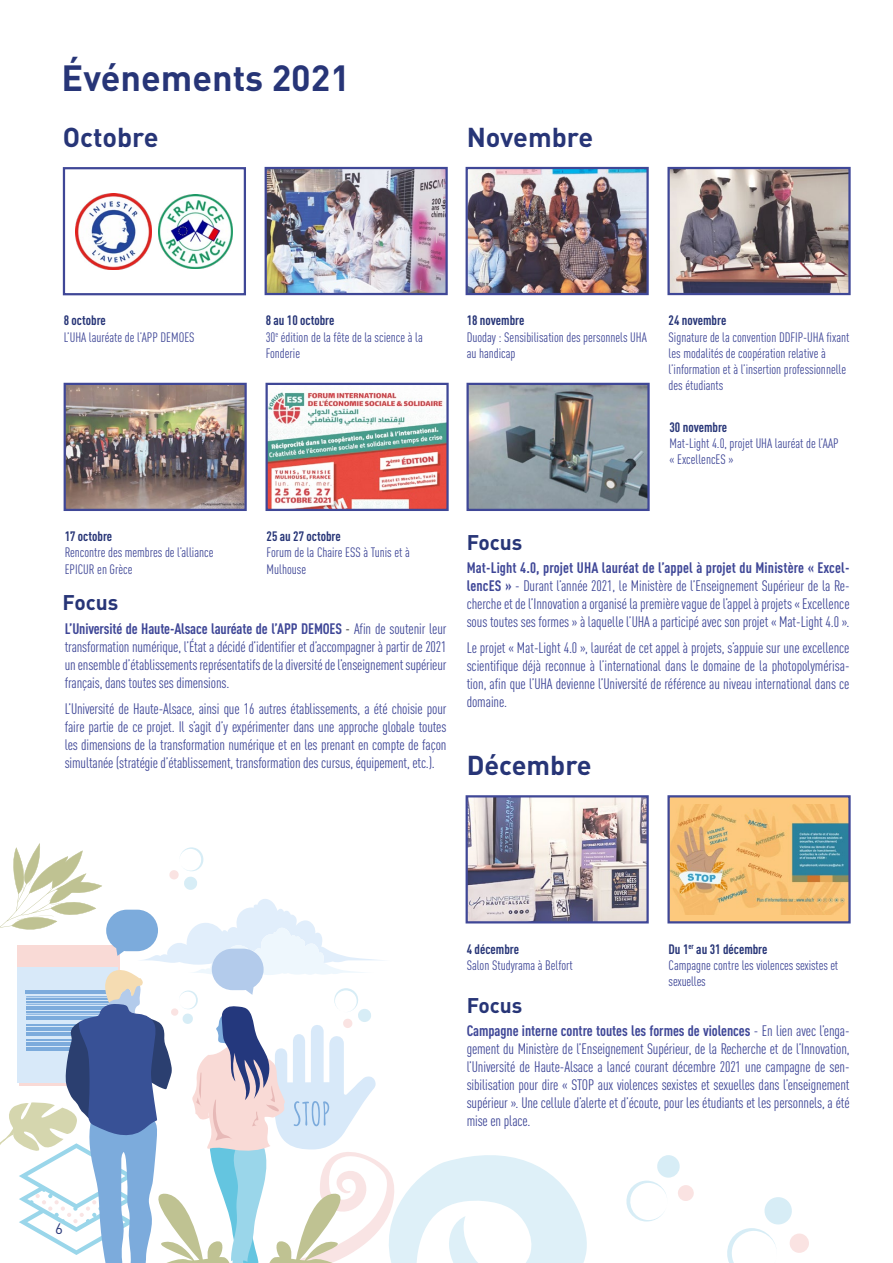
<style>
.page{position:relative;width:893px;height:1263px;background:#fff}
.page>*{position:absolute;margin:0;border:0;box-sizing:border-box;transform-origin:0 0}
.t1{font:700 36px "DIN Pro";color:#273577}
.t2{font:700 27px "DIN Pro";color:#273577}
.t3{font:700 21px "DIN Pro";color:#273577}
.t4{font:condensed 15px/18px "DIN Pro";letter-spacing:-.01em;color:#3f4797;text-align:justify}
.t5{font:15px "DIN Pro";color:#273577}
.t6{font:condensed 13.5px/16.2px "DIN Pro";color:#3f4797}
.t7{font:700 condensed 13.5px "DIN Pro";color:#273577}
.s1{font-weight:700;color:#273577}
.s2{font-weight:700}
.s3{color:#1d1d1b}
</style>
<div class="page">
<svg style="left:0;top:843px;width:588px;height:420px"></svg>
<svg style="left:727px;top:1197px;width:82px;height:66px"></svg>
<svg style="left:626px;top:1155px;width:68px;height:66px"></svg>
<img style="left:268px;top:170px;width:177px;height:122px">
<div style="left:265px;top:167px;width:183px;height:128px;border:2px solid #3f4797"></div>
<img style="left:268px;top:392px;width:178px;height:116px">
<div style="left:265px;top:383px;width:184px;height:128px;border:2px solid #3f4797"></div>
<img style="left:67px;top:386px;width:177px;height:122px">
<div style="left:64px;top:383px;width:183px;height:128px;border:2px solid #3f4797"></div>
<img style="left:670px;top:170px;width:178px;height:122px">
<div style="left:667px;top:167px;width:184px;height:128px;border:2px solid #3f4797"></div>
<img style="left:469px;top:170px;width:177px;height:122px">
<div style="left:466px;top:167px;width:183px;height:128px;border:2px solid #3f4797"></div>
<img style="left:469px;top:386px;width:178px;height:122px">
<div style="left:466px;top:383px;width:184px;height:128px;border:2px solid #3f4797"></div>
<div style="left:669px;top:796px;width:180px;height:126px;background:#fdc97d"></div>
<img style="left:670px;top:804px;width:178px;height:110px">
<div style="left:667px;top:795px;width:184px;height:128px;border:2px solid #3f4797"></div>
<img style="left:469px;top:798px;width:177px;height:122px">
<div style="left:466px;top:795px;width:183px;height:128px;border:2px solid #3f4797"></div>
<div style="left:63px;top:167px;width:183px;height:128px;background:#fff;border:2px solid #3f4797"></div>
<img style="left:76px;top:194px;width:75px;height:75px">
<img style="left:159px;top:195px;width:74px;height:73px">
<h1 class="t1" style="left:62px;top:47px;width:290px">Événements 2021</h1>
<h2 class="t2" style="left:63px;top:114px;width:97px">Octobre</h2>
<h2 class="t2" style="left:467px;top:114px;width:128px">Novembre</h2>
<p class="t7" style="left:64px;top:310px;width:44px">8 octobre</p>
<p class="t6" style="left:64px;top:328px;width:132px">L’UHA lauréate de l’APP DEMOES</p>
<p class="t6" style="left:266px;top:311px;width:159px"><span class="s1">8 au 10 octobre<br></span>30<sup>e</sup> édition de la fête de la science à la<br>Fonderie</p>
<p class="t7" style="left:467px;top:310px;width:59px">18 novembre</p>
<p class="t6" style="left:467px;top:328px;width:182px">Duoday : Sensibilisation des personnels UHA au handicap</p>
<p class="t7" style="left:669px;top:310px;width:59px">24 novembre</p>
<p class="t6" style="left:669px;top:328px;width:182px">Signature de la convention DDFIP-UHA fixant les modalités de coopération relative à l’information et à l’insertion professionnelle des étudiants</p>
<p class="t7" style="left:669px;top:417px;width:59px">30 novembre</p>
<p class="t6" style="left:669px;top:434px;width:171px">Mat-Light 4.0, projet UHA lauréat de l’AAP « ExcellencES »</p>
<p class="t7" style="left:65px;top:526px;width:49px">17 octobre</p>
<p class="t6" style="left:65px;top:544px;width:150px">Rencontre des membres de l’alliance<br>EPICUR en Grèce</p>
<h3 class="t3" style="left:63px;top:585px;width:57px">Focus</h3>
<p class="t7" style="left:267px;top:526px;width:76px">25 au 27 octobre</p>
<p class="t6" style="left:267px;top:544px;width:145px">Forum de la Chaire ESS à Tunis et à<br>Mulhouse</p>
<p class="t4" style="left:65px;top:618px;width:383px"><span class="s2">L’Université de Haute-Alsace lauréate de l’APP DEMOES</span> <span class="s3">-</span> Afin de soutenir leur transformation numérique, l’État a décidé d’identifier et d’accompagner à partir de 2021 un ensemble d’établissements représentatifs de la diversité de l’enseignement supérieur français, dans toutes ses dimensions.</p>
<p class="t4" style="left:65px;top:699px;width:383px">L’Université de Haute-Alsace, ainsi que 16 autres établissements, a été choisie pour faire partie de ce projet. Il s’agit d’y expérimenter dans une approche globale toutes les dimensions de la transformation numérique et en les prenant en compte de façon simultanée (stratégie d’établissement, transformation des cursus, équipement, etc.).</p>
<h3 class="t3" style="left:467px;top:524px;width:57px">Focus</h3>
<p class="t4" style="left:467px;top:557px;width:384px"><span class="s2">Mat-Light 4.0, projet UHA lauréat de l’appel à projet du Ministère « Excel&shy;lencES »</span> - Durant l’année 2021, le Ministère de l’Enseignement Supérieur de la Re&shy;cherche et de l’Innovation a organisé la première vague de l’appel à projets « Excellence sous toutes ses formes » à laquelle l’UHA a participé avec son projet « Mat-Light 4.0 ».</p>
<p class="t4" style="left:467px;top:638px;width:384px">Le projet « Mat-Light 4.0 », lauréat de cet appel à projets, s’appuie sur une excellence scientifique déjà reconnue à l’international dans le domaine de la photopolymérisa&shy;tion, afin que l’UHA devienne l’Université de référence au niveau international dans ce domaine.</p>
<h2 class="t2" style="left:467px;top:743px;width:126px">Décembre</h2>
<p class="t5" style="left:55px;top:1217px;width:9px">6</p>
<p class="t7" style="left:467px;top:939px;width:54px">4 décembre</p>
<p class="t6" style="left:467px;top:956px;width:108px">Salon Studyrama à Belfort</p>
<p class="t6" style="left:669px;top:940px;width:171px"><span class="s1">Du 1</span><sup>er</sup> <span class="s1">au 31 décembre<br></span>Campagne contre les violences sexistes et sexuelles</p>
<p class="t4" style="left:467px;top:1020px;width:384px"><span class="s2">Campagne interne contre toutes les formes de violences</span> - En lien avec l’enga&shy;gement du Ministère de l’Enseignement Supérieur, de la Recherche et de l’Innovation, l’Université de Haute-Alsace a lancé courant décembre 2021 une campagne de sen&shy;sibilisation pour dire « STOP aux violences sexistes et sexuelles dans l’enseignement supérieur ». Une cellule d’alerte et d’écoute, pour les étudiants et les personnels, a été mise en place.</p>
<h3 class="t3" style="left:467px;top:987px;width:57px">Focus</h3>
</div>
